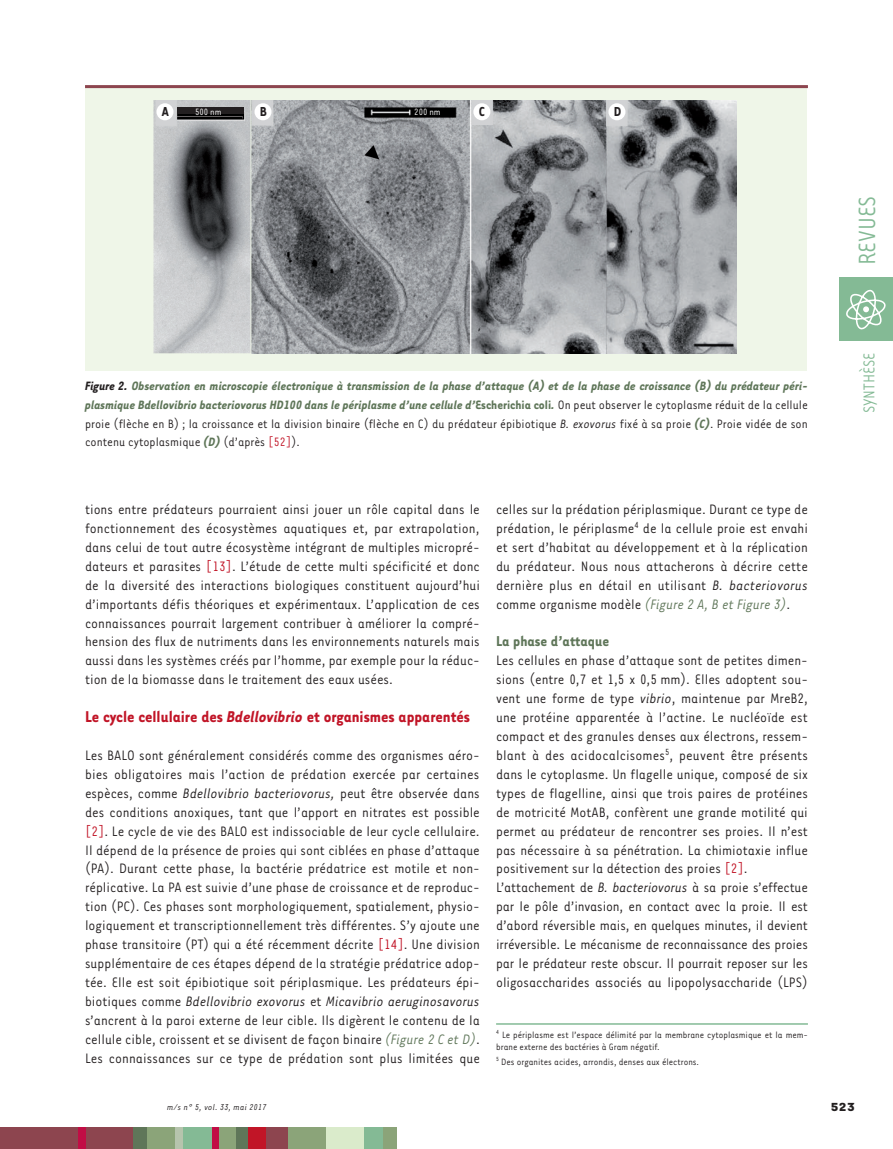
<style>
.page{position:relative;width:893px;height:1149px;background:#fff}
.page>*{position:absolute;margin:0;border:0;box-sizing:border-box;transform-origin:0 0}
.t1{font:27px "Tarzana Narrow";color:#84ba95}
.t2{font:700 18px "Tarzana Narrow";color:#c11527}
.t3{font:18px "Tarzana Narrow";color:#84ba95}
.t4{font:700 16.5px "Tarzana Narrow";color:#5f7659}
.t5{font:15.75px/18.9px "Tarzana Narrow";color:#231f20;text-align:justify}
.t6{font:700 15px "Tarzana Narrow";color:#231f20}
.t7{font:italic 700 13.95px/18.9px "Tarzana Narrow";color:#5f7659;text-align:justify}
.t8{font:700 13.5px "Tarzana Wide";color:#231f20}
.t9{font:10.5px/12.6px "Tarzana Narrow";color:#231f20}
.t10{font:10.5px "Tarzana Narrow";color:#fff}
.t11{font:italic 9.75px "Tarzana Narrow";letter-spacing:.025em;color:#231f20}
.s1{color:#231f20}
.s2{font-style:normal}
.s3{font-weight:400;font-style:normal;color:#231f20}
.s4{font-weight:400;color:#231f20}
.s5{font-weight:400;font-style:normal;color:#c11527}
.s6{color:#c11527}
.s7{font-style:italic}
.s8{font-style:italic;color:#5f7659}
</style>
<div class="page">
<div style="left:840px;top:276px;width:53px;height:64px;background:#84ba95"></div>
<svg style="left:846px;top:290px;width:40px;height:39px"></svg>
<div style="left:0;top:1127px;width:134px;height:21px;background:#8d454f"></div>
<div style="left:235px;top:1127px;width:13px;height:21px;background:#5f7659"></div>
<div style="left:78px;top:1127px;width:7px;height:21px;background:#c10d45"></div>
<div style="left:133px;top:1127px;width:22px;height:21px;background:#5f7659"></div>
<div style="left:147px;top:1127px;width:29px;height:21px;background:#8ba479"></div>
<div style="left:175px;top:1127px;width:8px;height:21px;background:#b6c4ad"></div>
<div style="left:183px;top:1127px;width:30px;height:21px;background:#84ba95"></div>
<div style="left:217px;top:1127px;width:19px;height:21px;background:#8ba479"></div>
<div style="left:213px;top:1127px;width:6px;height:21px;background:#c10d45"></div>
<div style="left:248px;top:1127px;width:27px;height:21px;background:#c11527"></div>
<div style="left:287px;top:1127px;width:39px;height:21px;background:#8ba479"></div>
<div style="left:267px;top:1127px;width:21px;height:21px;background:#8d454f"></div>
<div style="left:326px;top:1127px;width:38px;height:21px;background:#daebcb"></div>
<div style="left:364px;top:1127px;width:20px;height:21px;background:#84ba95"></div>
<div style="left:383px;top:1127px;width:14px;height:21px;background:#8ba479"></div>
<hr style="left:496px;top:1022px;width:312px;height:2px;background:#84ba95">
<div style="left:85px;top:85px;width:722px;height:285px;background:#eff6e8"></div>
<img style="left:154px;top:100px;width:583px;height:253px">
<div style="left:156px;top:103px;width:17px;height:17px;background:#fff;border-radius:50%"></div>
<div style="left:255px;top:103px;width:17px;height:17px;background:#fff;border-radius:50%"></div>
<div style="left:473px;top:103px;width:17px;height:17px;background:#fff;border-radius:50%"></div>
<div style="left:608px;top:103px;width:17px;height:17px;background:#fff;border-radius:50%"></div>
<div style="left:177px;top:107px;width:67px;height:6px;background:#231f20"></div>
<hr style="left:85px;top:85px;width:723px;height:3px;background:#8d454f">
<p class="t6" style="left:162px;top:102px;width:9px">A</p>
<p class="t10" style="left:195px;top:105px;width:28px">500 nm</p>
<p class="t6" style="left:260px;top:102px;width:9px">B</p>
<p class="t10" style="left:414px;top:106px;width:28px">200 nm</p>
<p class="t6" style="left:479px;top:102px;width:7px">C</p>
<p class="t6" style="left:614px;top:102px;width:9px">D</p>
<p class="t7" style="left:85px;top:375px;width:724px"><span class="s1">Figure 2.</span> Observation en microscopie électronique à transmission de la phase d’attaque (A) et de la phase de croissance (B) du prédateur péri&shy;plasmique Bdellovibrio bacteriovorus HD100 dans le périplasme d’une cellule d’<span class="s2">Escherichia coli</span>. <span class="s3">On peut observer le cytoplasme réduit de la cellule proie (flèche en B) ; la croissance et la division binaire (flèche en C) du prédateur épibiotique</span> <span class="s4">B. exovorus</span> <span class="s3">fixé à sa proie</span> (C)<span class="s3">. Proie vidée de son contenu cytoplasmique</span> (D) <span class="s3">(d’après</span> <span class="s5">[52]</span><span class="s3">).</span></p>
<p class="t5" style="left:85px;top:499px;width:397px">tions entre prédateurs pourraient ainsi jouer un rôle capital dans le fonctionnement des écosystèmes aquatiques et, par extrapolation, dans celui de tout autre écosystème intégrant de multiples micropré&shy;dateurs et parasites <span class="s6">[13]</span>. L’étude de cette multi spécificité et donc de la diversité des interactions biologiques constituent aujourd’hui d’importants défis théoriques et expérimentaux. L’application de ces connaissances pourrait largement contribuer à améliorer la compré&shy;hension des flux de nutriments dans les environnements naturels mais aussi dans les systèmes créés par l’homme, par exemple pour la réduc&shy;tion de la biomasse dans le traitement des eaux usées.</p>
<p class="t2" style="left:85px;top:705px;width:386px">Le cycle cellulaire des <span class="s7">Bdellovibrio</span> et organismes apparentés</p>
<p class="t5" style="left:85px;top:744px;width:396px">Les BALO sont généralement considérés comme des organismes aéro&shy;bies obligatoires mais l’action de prédation exercée par certaines espèces, comme <span class="s7">Bdellovibrio bacteriovorus,</span> peut être observée dans des conditions anoxiques, tant que l’apport en nitrates est possible <span class="s6">[2]</span>. Le cycle de vie des BALO est indissociable de leur cycle cellulaire.<br>Il dépend de la présence de proies qui sont ciblées en phase d’attaque (PA). Durant cette phase, la bactérie prédatrice est motile et non&shy;réplicative. La PA est suivie d’une phase de croissance et de reproduc&shy;tion (PC). Ces phases sont morphologiquement, spatialement, physio&shy;logiquement et transcriptionnellement très différentes. S’y ajoute une phase transitoire (PT) qui a été récemment décrite <span class="s6">[14]</span>. Une division supplémentaire de ces étapes dépend de la stratégie prédatrice adop&shy;tée. Elle est soit épibiotique soit périplasmique. Les prédateurs épi&shy;biotiques comme <span class="s7">Bdellovibrio exovorus</span> et <span class="s7">Micavibrio aeruginosavorus </span>s’ancrent à la paroi externe de leur cible. Ils digèrent le contenu de la cellule cible, croissent et se divisent de façon binaire <span class="s8">(Figure 2 C et D)</span>.<br>Les connaissances sur ce type de prédation sont plus limitées que</p>
<p class="t5" style="left:496px;top:499px;width:313px">celles sur la prédation périplasmique. Durant ce type de prédation, le périplasme<sup>4</sup> de la cellule proie est envahi et sert d’habitat au développement et à la réplication du prédateur. Nous nous attacherons à décrire cette dernière plus en détail en utilisant <span class="s7">B. bacteriovorus </span>comme organisme modèle <span class="s8">(Figure 2 A, B et Figure 3)</span>.</p>
<p class="t4" style="left:496px;top:631px;width:115px">La phase d’attaque</p>
<p class="t5" style="left:496px;top:650px;width:313px;text-align:left">Les cellules en phase d’attaque sont de petites dimen&shy;sions (entre 0,7 et 1,5 x 0,5 mm). Elles adoptent sou&shy;vent une forme de type <span class="s7">vibrio</span>, maintenue par MreB2, une protéine apparentée à l’actine. Le nucléoïde est compact et des granules denses aux électrons, ressem&shy;blant à des acidocalcisomes<sup>5</sup>, peuvent être présents dans le cytoplasme. Un flagelle unique, composé de six types de flagelline, ainsi que trois paires de protéines de motricité MotAB, confèrent une grande motilité qui permet au prédateur de rencontrer ses proies. Il n’est pas nécessaire à sa pénétration. La chimiotaxie influe positivement sur la détection des proies <span class="s6">[2]</span>.<br>L’attachement de <span class="s7">B. bacteriovorus</span> à sa proie s’effectue par le pôle d’invasion, en contact avec la proie. Il est d’abord réversible mais, en quelques minutes, il devient irréversible. Le mécanisme de reconnaissance des proies par le prédateur reste obscur. Il pourrait reposer sur les oligosaccharides associés au lipopolysaccharide (LPS)</p>
<p class="t9" style="left:496px;top:1027px;width:313px"><sup>4</sup> Le périplasme est l’espace délimité par la membrane cytoplasmique et la mem&shy;brane externe des bactéries à Gram négatif.</p>
<p class="t9" style="left:496px;top:1054px;width:205px"><sup>5</sup> Des organites acides, arrondis, denses aux électrons.</p>
<h1 class="t1" style="left:851px;top:265px;width:71px;rotate:-90deg">REVUES</h1>
<p class="t3" style="left:858px;top:413px;width:62px;rotate:-90deg">SYNTHÈSE</p>
<p class="t11" style="left:167px;top:1100px;width:101px">m/s n° 5, vol. 33, mai 2017</p>
<p class="t8" style="left:830px;top:1097px;width:26px">523</p>
</div>
